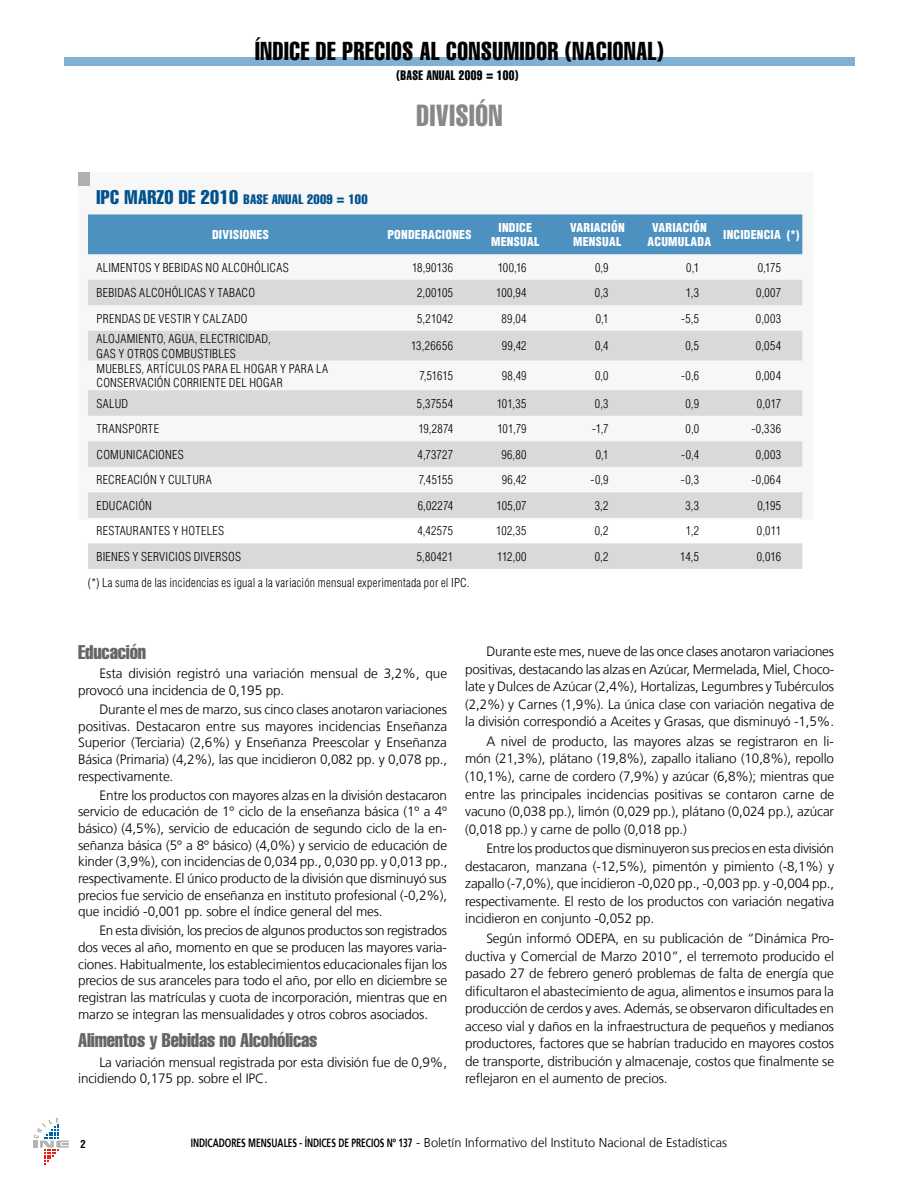
<style>
.page{position:relative;width:918px;height:1188px;background:#fff}
.page>*{position:absolute;margin:0;border:0;box-sizing:border-box;transform-origin:0 0}
.t1{font:extra-condensed 30px "Helvetica";color:#87888a;scale:.9 1}
.t2{font:extra-condensed 25.5px "Helvetica";color:#000;scale:.9 1}
.t3{font:extra-condensed 19.5px "Helvetica";letter-spacing:-.01em;color:#646567}
.t4{font:extra-condensed 19.5px "Helvetica";letter-spacing:.02em;color:#00528d}
.t5{font:300 13.5px/17.5px "Frutiger";letter-spacing:-.01em;color:#000;text-align:justify}
.t6{font:extra-condensed 13.5px "Helvetica";letter-spacing:.03em;color:#000;scale:.9 1}
.t7{font:extra-condensed 13.5px "Helvetica";letter-spacing:.02em;color:#00528d}
.t8{font:300 12.75px "Frutiger";color:#000}
.t9{font:300 condensed 12px/14.4px "Helvetica";letter-spacing:.02em;color:#000}
.t10{font:900 condensed 12px/14.4px "Helvetica";letter-spacing:.015em;color:#fff;text-align:center}
.t11{font:700 condensed 10.8px "Helvetica";color:#000}
.s1{font-size:13.5px}
.s2{font-weight:700;font-size:12px}
</style>
<div class="page">
<svg style="left:33px;top:1118px;width:36px;height:46px"></svg>
<div style="left:78px;top:172px;width:735px;height:347px;background:#f7f7f7"></div>
<div style="left:78px;top:172px;width:12px;height:14px;background:#aeafb0"></div>
<div style="left:88px;top:214px;width:714px;height:40px;background:#4d91c1"></div>
<svg style="left:88px;top:280px;width:714px;height:289px;fill:#d8d9da"></svg>
<div style="left:64px;top:57px;width:791px;height:8px;background:#80b0d3"></div>
<h2 class="t2" style="left:255px;top:34px;width:11px">ÍNDICE</h2>
<h2 class="t2" style="left:316px;top:34px;width:42px">DE PRECIOS</h2>
<h2 class="t2" style="left:420px;top:34px;width:43px">AL CONSUMIDOR</h2>
<h2 class="t2" style="left:565px;top:34px;width:35px">(NACIONAL</h2>
<h2 class="t2" style="left:657px;top:34px;width:9px">)</h2>
<p class="t6" style="left:396px;top:67px;width:41px">(BASE ANUAL</p>
<p class="t6" style="left:459px;top:67px;width:68px">2009 = 100)</p>
<h1 class="t1" style="left:417px;top:96px;width:13px">DIVISIÓN</h1>
<h3 class="t4" style="left:96px;top:184px;width:183px">IPC MARZO DE 2010 <span class="s1">BASE ANUAL</span></h3>
<p class="t7" style="left:307px;top:190px;width:62px">2009 = 100</p>
<p class="t10" style="left:212px;top:227px;width:58px">DIVISIONES</p>
<p class="t10" style="left:387px;top:227px;width:86px">PONDERACIONES</p>
<p class="t10" style="left:491px;top:220px;width:50px">INDICE<br>MENSUAL</p>
<p class="t10" style="left:570px;top:220px;width:56px;text-align:left">VARIACIÓN<br>MENSUAL</p>
<p class="t10" style="left:648px;top:220px;width:65px">VARIACIÓN<br>ACUMULADA</p>
<p class="t10" style="left:723px;top:227px;width:78px">INCIDENCIA (*)</p>
<p class="t9" style="left:96px;top:260px;width:194px">ALIMENTOS Y BEBIDAS NO ALCOHÓLICAS</p>
<p class="t9" style="left:412px;top:260px;width:43px">18,90136</p>
<p class="t9" style="left:498px;top:260px;width:30px">100,16</p>
<p class="t9" style="left:595px;top:260px;width:15px">0,9</p>
<p class="t9" style="left:686px;top:260px;width:14px">0,1</p>
<p class="t9" style="left:758px;top:260px;width:25px">0,175</p>
<p class="t9" style="left:96px;top:286px;width:160px">BEBIDAS ALCOHÓLICAS Y TABACO</p>
<p class="t9" style="left:417px;top:286px;width:37px">2,00105</p>
<p class="t9" style="left:496px;top:286px;width:32px">100,94</p>
<p class="t9" style="left:595px;top:286px;width:15px">0,3</p>
<p class="t9" style="left:686px;top:286px;width:15px">1,3</p>
<p class="t9" style="left:756px;top:286px;width:26px">0,007</p>
<p class="t9" style="left:97px;top:311px;width:153px">PRENDAS DE VESTIR Y CALZADO</p>
<p class="t9" style="left:417px;top:311px;width:37px">5,21042</p>
<p class="t9" style="left:502px;top:311px;width:27px">89,04</p>
<p class="t9" style="left:596px;top:311px;width:14px">0,1</p>
<p class="t9" style="left:681px;top:311px;width:20px">-5,5</p>
<p class="t9" style="left:756px;top:311px;width:27px">0,003</p>
<p class="t9" style="left:97px;top:332px;width:176px">ALOJAMIENTO, AGUA, ELECTRICIDAD,<br>GAS Y OTROS COMBUSTIBLES</p>
<p class="t9" style="left:411px;top:339px;width:43px">13,26656</p>
<p class="t9" style="left:502px;top:339px;width:26px">99,42</p>
<p class="t9" style="left:595px;top:339px;width:15px">0,4</p>
<p class="t9" style="left:685px;top:339px;width:15px">0,5</p>
<p class="t9" style="left:756px;top:339px;width:27px">0,054</p>
<p class="t9" style="left:97px;top:361px;width:233px">MUEBLES, ARTÍCULOS PARA EL HOGAR Y PARA LA<br>CONSERVACIÓN CORRIENTE DEL HOGAR</p>
<p class="t9" style="left:419px;top:369px;width:35px">7,51615</p>
<p class="t9" style="left:502px;top:369px;width:26px">98,49</p>
<p class="t9" style="left:595px;top:369px;width:15px">0,0</p>
<p class="t9" style="left:681px;top:369px;width:20px">-0,6</p>
<p class="t9" style="left:756px;top:369px;width:27px">0,004</p>
<p class="t9" style="left:97px;top:396px;width:33px">SALUD</p>
<p class="t9" style="left:417px;top:396px;width:38px">5,37554</p>
<p class="t9" style="left:497px;top:396px;width:31px">101,35</p>
<p class="t9" style="left:595px;top:396px;width:15px">0,3</p>
<p class="t9" style="left:686px;top:396px;width:15px">0,9</p>
<p class="t9" style="left:757px;top:396px;width:26px">0,017</p>
<p class="t9" style="left:97px;top:422px;width:64px">TRANSPORTE</p>
<p class="t9" style="left:418px;top:422px;width:36px">19,2874</p>
<p class="t9" style="left:497px;top:422px;width:31px">101,79</p>
<p class="t9" style="left:592px;top:422px;width:18px">-1,7</p>
<p class="t9" style="left:686px;top:422px;width:15px">0,0</p>
<p class="t9" style="left:751px;top:422px;width:31px">-0,336</p>
<p class="t9" style="left:97px;top:447px;width:89px">COMUNICACIONES</p>
<p class="t9" style="left:418px;top:447px;width:37px">4,73727</p>
<p class="t9" style="left:501px;top:447px;width:27px">96,80</p>
<p class="t9" style="left:596px;top:447px;width:14px">0,1</p>
<p class="t9" style="left:681px;top:447px;width:19px">-0,4</p>
<p class="t9" style="left:756px;top:447px;width:27px">0,003</p>
<p class="t9" style="left:97px;top:473px;width:117px">RECREACIÓN Y CULTURA</p>
<p class="t9" style="left:419px;top:473px;width:36px">7,45155</p>
<p class="t9" style="left:502px;top:473px;width:26px">96,42</p>
<p class="t9" style="left:591px;top:473px;width:20px">-0,9</p>
<p class="t9" style="left:681px;top:473px;width:20px">-0,3</p>
<p class="t9" style="left:751px;top:473px;width:31px">-0,064</p>
<p class="t9" style="left:96px;top:498px;width:57px">EDUCACIÓN</p>
<p class="t9" style="left:418px;top:498px;width:37px">6,02274</p>
<p class="t9" style="left:497px;top:498px;width:31px">105,07</p>
<p class="t9" style="left:595px;top:498px;width:15px">3,2</p>
<p class="t9" style="left:685px;top:498px;width:15px">3,3</p>
<p class="t9" style="left:757px;top:498px;width:25px">0,195</p>
<p class="t9" style="left:97px;top:524px;width:129px">RESTAURANTES Y HOTELES</p>
<p class="t9" style="left:417px;top:524px;width:37px">4,42575</p>
<p class="t9" style="left:496px;top:524px;width:32px">102,35</p>
<p class="t9" style="left:595px;top:524px;width:15px">0,2</p>
<p class="t9" style="left:686px;top:524px;width:15px">1,2</p>
<p class="t9" style="left:757px;top:524px;width:26px">0,011</p>
<p class="t9" style="left:97px;top:549px;width:146px">BIENES Y SERVICIOS DIVERSOS</p>
<p class="t9" style="left:417px;top:549px;width:38px">5,80421</p>
<p class="t9" style="left:497px;top:549px;width:31px">112,00</p>
<p class="t9" style="left:595px;top:549px;width:15px">0,2</p>
<p class="t9" style="left:680px;top:549px;width:20px">14,5</p>
<p class="t9" style="left:757px;top:549px;width:26px">0,016</p>
<p class="t9" style="left:88px;top:575px;width:383px">(*) La suma de las incidencias es igual a la variación mensual experimentada por el IPC.</p>
<h3 class="t3" style="left:78px;top:639px;width:70px">EDUCACIÓN</h3>
<p class="t5" style="left:78px;top:665px;width:371px;line-height:16.6px;text-indent:21px">Esta división registró una variación mensual de 3,2%, que provocó una incidencia de 0,195 pp.</p>
<p class="t5" style="left:78px;top:701px;width:371px;line-height:16.6px;text-indent:21px">Durante el mes de marzo, sus cinco clases anotaron variaciones positivas. Destacaron entre sus mayores incidencias Enseñanza Superior (Terciaria) (2,6%) y Enseñanza Preescolar y Enseñanza Básica (Primaria) (4,2%), las que incidieron 0,082 pp. y 0,078 pp., respectivamente.</p>
<p class="t5" style="left:78px;top:786px;width:371px;line-height:16.6px;text-indent:21px">Entre los productos con mayores alzas en la división destacaron servicio de educación de 1º ciclo de la enseñanza básica (1º a 4º básico) (4,5%), servicio de educación de segundo ciclo de la en&shy;señanza básica (5º a 8º básico) (4,0%) y servicio de educación de kinder (3,9%), con incidencias de 0,034 pp., 0,030 pp. y 0,013 pp., respectivamente. El único producto de la división que disminuyó sus precios fue servicio de enseñanza en instituto profesional (-0,2%), que incidió -0,001 pp. sobre el índice general del mes.</p>
<p class="t5" style="left:78px;top:922px;width:371px;line-height:16.6px;text-indent:21px">En esta división, los precios de algunos productos son registrados dos veces al año, momento en que se producen las mayores varia&shy;ciones. Habitualmente, los establecimientos educacionales fijan los precios de sus aranceles para todo el año, por ello en diciembre se registran las matrículas y cuota de incorporación, mientras que en marzo se integran las mensualidades y otros cobros asociados.</p>
<h3 class="t3" style="left:78px;top:1028px;width:241px">ALIMENTOS Y BEBIDAS NO ALCOHÓLICAS</h3>
<p class="t5" style="left:78px;top:1054px;width:370px;line-height:16.6px;text-indent:21px">La variación mensual registrada por esta división fue de 0,9%, incidiendo 0,175 pp. sobre el IPC.</p>
<p class="t5" style="left:465px;top:643px;width:371px;text-indent:21px">Durante este mes, nueve de las once clases anotaron variaciones positivas, destacando las alzas en Azúcar, Mermelada, Miel, Choco&shy;late y Dulces de Azúcar (2,4%), Hortalizas, Legumbres y Tubérculos (2,2%) y Carnes (1,9%). La única clase con variación negativa de la división correspondió a Aceites y Grasas, que disminuyó -1,5%.</p>
<p class="t5" style="left:465px;top:732px;width:371px;text-indent:21px">A nivel de producto, las mayores alzas se registraron en li&shy;món (21,3%), plátano (19,8%), zapallo italiano (10,8%), repollo (10,1%), carne de cordero (7,9%) y azúcar (6,8%); mientras que entre las principales incidencias positivas se contaron carne de vacuno (0,038 pp.), limón (0,029 pp.), plátano (0,024 pp.), azúcar (0,018 pp.) y carne de pollo (0,018 pp.)</p>
<p class="t5" style="left:465px;top:840px;width:371px;text-indent:21px">Entre los productos que disminuyeron sus precios en esta división destacaron, manzana (-12,5%), pimentón y pimiento (-8,1%) y zapallo (-7,0%), que incidieron -0,020 pp., -0,003 pp. y -0,004 pp., respectivamente. El resto de los productos con variación negativa incidieron en conjunto -0,052 pp.</p>
<p class="t5" style="left:465px;top:930px;width:371px;text-indent:21px">Según informó ODEPA, en su publicación de “Dinámica Pro&shy;ductiva y Comercial de Marzo 2010”, el terremoto producido el pasado 27 de febrero generó problemas de falta de energía que dificultaron el abastecimiento de agua, alimentos e insumos para la producción de cerdos y aves. Además, se observaron dificultades en acceso vial y daños en la infraestructura de pequeños y medianos productores, factores que se habrían traducido en mayores costos de transporte, distribución y almacenaje, costos que finalmente se reflejaron en el aumento de precios.</p>
<p class="t11" style="left:81px;top:1138px;width:7px">2</p>
<p class="t8" style="left:191px;top:1135px;width:538px"><span class="s2">INDICADORES MENSUALES - ÍNDICES DE PRECIOS Nº 137</span> - Boletín Informativo del Instituto Nacional de Estadísticas</p>
</div>
